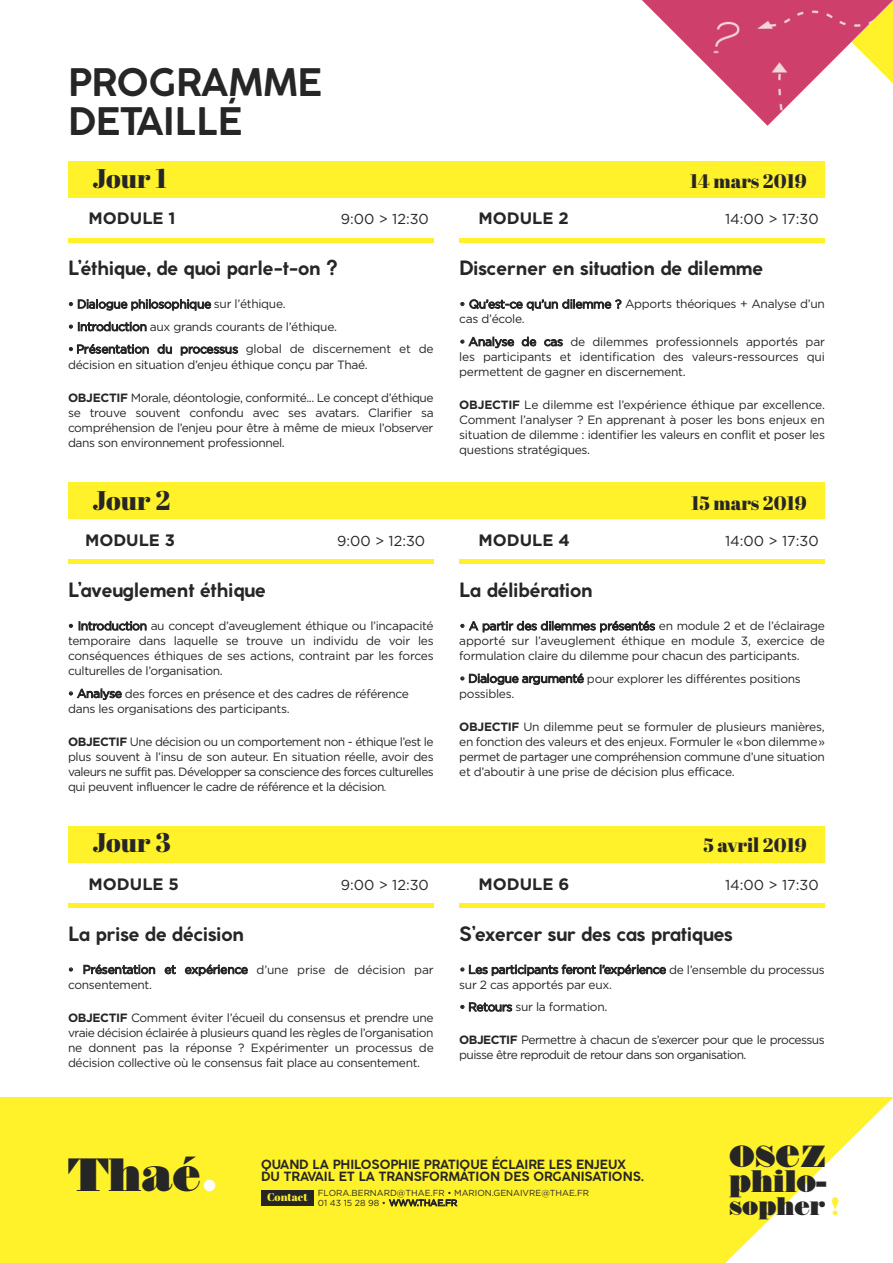
<style>
.page{position:relative;width:893px;height:1263px;background:#fff}
.page>*{position:absolute;margin:0;border:0;box-sizing:border-box;transform-origin:0 0}
.t1{font:48.75px "Thorowgood";color:#272627}
.t2{font:42.15px "Thorowgood";color:#272627}
.t3{font:700 37.5px/39px "Coco Gothic";color:#272627}
.t4{font:32.55px "Thorowgood";color:#272627}
.t5{font:27px "Abril Fatface";color:#272627}
.t6{font:26.55px "Thorowgood";color:#272627}
.t7{font:700 19.5px "Coco Gothic";letter-spacing:-.025em;color:#272627}
.t8{font:19.5px "Abril Fatface";color:#272627}
.t9{font:700 16.5px "Gotham";color:#272627}
.t10{font:14.4px "Gotham";color:#272627}
.t11{font:700 12.6px/12.6px "Coco Gothic";color:#272627}
.t12{font:12px/15px "Gotham";letter-spacing:-.025em;color:#272627;text-align:justify}
.t13{font:12px/15px "Gotham";letter-spacing:-.05em;color:#272627}
.t14{font:11.1px "Abril Fatface";color:#fff12a}
.t15{font:8.7px/9.6px "Gotham";color:#272627}
.s1{font-weight:700}
.s2{font-size:10.5px}
.s3{color:#fff}
.s4{color:#fff12a}
</style>
<div class="page">
<div style="left:0;top:1097px;width:893px;height:166px;background:#fff12a"></div>
<div style="left:68px;top:483px;width:757px;height:36px;background:#fff12a"></div>
<hr style="left:68px;top:559px;width:366px;height:4px;background:#fff12a">
<hr style="left:459px;top:559px;width:366px;height:4px;background:#fff12a">
<hr style="left:68px;top:903px;width:366px;height:4px;background:#fff12a">
<hr style="left:459px;top:903px;width:366px;height:4px;background:#fff12a">
<hr style="left:68px;top:238px;width:366px;height:4px;background:#fff12a">
<hr style="left:459px;top:238px;width:366px;height:4px;background:#fff12a">
<div style="left:68px;top:827px;width:757px;height:36px;background:#fff12a"></div>
<svg style="left:725px;top:1098px;width:168px;height:165px"></svg>
<div style="left:68px;top:161px;width:757px;height:36px;background:#fff12a"></div>
<img style="left:642px;top:0;width:251px;height:126px">
<div style="left:261px;top:1190px;width:53px;height:15px;background:#272627"></div>
<h3 class="t3" style="left:68px;top:63px;width:255px">PROGRAMME<br>DETAILLÉ</h3>
<h3 class="t5" style="left:93px;top:159px;width:76px">Jour 1</h3>
<h3 class="t8" style="left:690px;top:167px;width:118px">14 mars 2019</h3>
<h3 class="t9" style="left:478px;top:209px;width:92px">MODULE 2</h3>
<p class="t10" style="left:725px;top:211px;width:95px">14:00 &gt; 17:30</p>
<h3 class="t9" style="left:89px;top:209px;width:88px">MODULE 1</h3>
<p class="t10" style="left:341px;top:211px;width:90px">9:00 &gt; 12:30</p>
<h3 class="t7" style="left:68px;top:254px;width:271px">L’éthique, de quoi parle-t-on ?</h3>
<p class="t12" style="left:68px;top:297px;width:219px">• Dialogue philosophique sur l’éthique.</p>
<p class="t12" style="left:68px;top:319px;width:270px">• Introduction aux grands courants de l’éthique.</p>
<p class="t12" style="left:68px;top:342px;width:367px">• Présentation du processus global de discernement et de décision en situation d’enjeu éthique conçu par Thaé.</p>
<p class="t12" style="left:68px;top:390px;width:367px"><span class="s1">OBJECTIF</span> Morale, déontologie, conformité... Le concept d’éthique se trouve souvent confondu avec ses avatars. Clarifier sa compréhension de l’enjeu pour être à même de mieux l’observer dans son environnement professionnel.</p>
<h3 class="t7" style="left:459px;top:254px;width:306px">Discerner en situation de dilemme</h3>
<p class="t12" style="left:459px;top:297px;width:367px">• Qu’est-ce qu’un dilemme ? Apports théoriques + Analyse d’un cas d’école.</p>
<p class="t12" style="left:459px;top:334px;width:367px">• Analyse de cas de dilemmes professionnels apportés par les participants et identification des valeurs-ressources qui permettent de gagner en discernement.</p>
<p class="t12" style="left:459px;top:397px;width:367px"><span class="s1">OBJECTIF</span> Le dilemme est l’expérience éthique par excellence.<br>Comment l’analyser ? En apprenant à poser les bons enjeux en situation de dilemme : identifier les valeurs en conflit et poser les questions stratégiques.</p>
<h3 class="t5" style="left:93px;top:482px;width:79px">Jour 2</h3>
<h3 class="t8" style="left:691px;top:490px;width:117px">15 mars 2019</h3>
<h3 class="t9" style="left:478px;top:531px;width:93px">MODULE 4</h3>
<p class="t10" style="left:725px;top:533px;width:95px">14:00 &gt; 17:30</p>
<h3 class="t9" style="left:85px;top:531px;width:92px">MODULE 3</h3>
<p class="t10" style="left:337px;top:533px;width:90px">9:00 &gt; 12:30</p>
<h3 class="t7" style="left:68px;top:575px;width:199px">L’aveuglement éthique</h3>
<p class="t12" style="left:68px;top:618px;width:367px">• Introduction au concept d’aveuglement éthique ou l’incapacité temporaire dans laquelle se trouve un individu de voir les conséquences éthiques de ses actions, contraint par les forces culturelles de l’organisation.</p>
<p class="t12" style="left:68px;top:686px;width:342px">• Analyse des forces en présence et des cadres de référence dans les organisations des participants.</p>
<p class="t12" style="left:68px;top:734px;width:367px"><span class="s1">OBJECTIF</span> Une décision ou un comportement non - éthique l’est le plus souvent à l’insu de son auteur. En situation réelle, avoir des valeurs ne suffit pas. Développer sa conscience des forces culturelles qui peuvent influencer le cadre de référence et la décision<span class="s2">.</span></p>
<h3 class="t7" style="left:459px;top:575px;width:135px">La délibération</h3>
<p class="t12" style="left:459px;top:618px;width:367px">• A partir des dilemmes présentés en module 2 et de l’éclairage apporté sur l’aveuglement éthique en module 3, exercice de formulation claire du dilemme pour chacun des participants.</p>
<p class="t12" style="left:459px;top:671px;width:343px">• Dialogue argumenté pour explorer les différentes positions possibles.</p>
<p class="t12" style="left:459px;top:719px;width:367px"><span class="s1">OBJECTIF</span> Un dilemme peut se formuler de plusieurs manières, en fonction des valeurs et des enjeux. Formuler le «bon dilemme» permet de partager une compréhension commune d’une situation et d’aboutir à une prise de décision plus efficace.</p>
<h3 class="t5" style="left:93px;top:824px;width:80px">Jour 3</h3>
<h3 class="t8" style="left:703px;top:832px;width:105px">5 avril 2019</h3>
<h3 class="t9" style="left:89px;top:874px;width:92px">MODULE 5</h3>
<p class="t10" style="left:341px;top:876px;width:90px">9:00 &gt; 12:30</p>
<h3 class="t7" style="left:68px;top:919px;width:178px">La prise de décision</h3>
<p class="t12" style="left:68px;top:962px;width:367px">• Présentation et expérience d’une prise de décision par consentement.</p>
<p class="t12" style="left:68px;top:1010px;width:367px"><span class="s1">OBJECTIF</span> Comment éviter l’écueil du consensus et prendre une vraie décision éclairée à plusieurs quand les règles de l’organisation ne donnent pas la réponse ? Expérimenter un processus de décision collective où le consensus fait place au consentement.</p>
<h3 class="t9" style="left:478px;top:874px;width:92px">MODULE 6</h3>
<p class="t10" style="left:725px;top:876px;width:95px">14:00 &gt; 17:30</p>
<h3 class="t7" style="left:459px;top:919px;width:275px">S’exercer sur des cas pratiques</h3>
<p class="t12" style="left:459px;top:962px;width:367px">• Les participants feront l’expérience de l’ensemble du processus sur 2 cas apportés par eux.</p>
<p class="t12" style="left:460px;top:1000px;width:149px">• Retours sur la formation.</p>
<p class="t13" style="left:459px;top:1033px;width:367px"><span class="s1">OBJECTIF</span> Permettre à chacun de s’exercer pour que le processus puisse être reproduit de retour dans son organisation.</p>
<h1 class="t1" style="left:68px;top:1147px;width:152px">Thaé<span class="s3">.</span></h1>
<p class="t11" style="left:261px;top:1158px;width:384px">QUAND LA PHILOSOPHIE PRATIQUE ÉCLAIRE LES ENJEUX<br>DU TRAVAIL ET LA TRANSFORMATION DES ORGANISATIONS.</p>
<p class="t15" style="left:318px;top:1188px;width:273px">FLORA.BERNARD@THAE.FR • MARION.GENAIVRE@THAE.FR<br>01 43 15 28 98 • WWW.THAE.FR</p>
<p class="t14" style="left:267px;top:1189px;width:42px">Contact</p>
<h2 class="t2" style="left:729px;top:1130px;width:99px">osez</h2>
<h3 class="t4" style="left:729px;top:1163px;width:99px">philo-</h3>
<h3 class="t6" style="left:729px;top:1191px;width:112px">sopher <span class="s4">!</span></h3>
</div>
